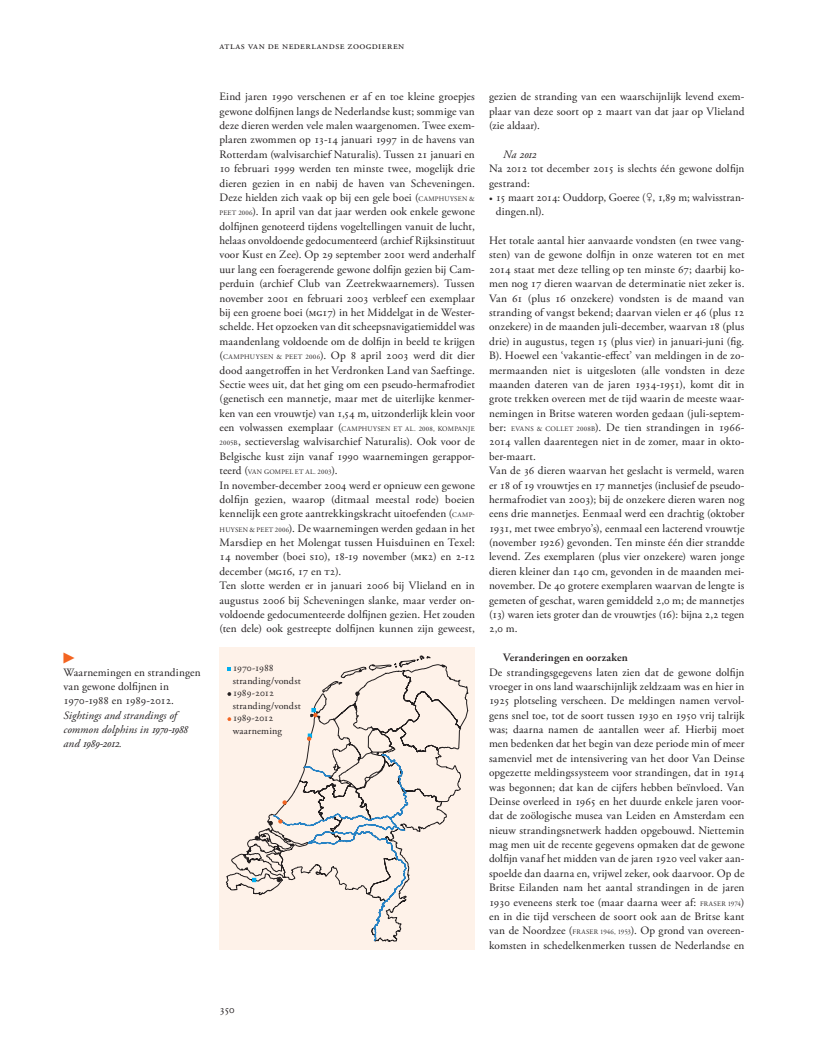
<style>
.page{position:relative;width:815px;height:1052px;background:#fff}
.page>*{position:absolute;margin:0;border:0;box-sizing:border-box;transform-origin:0 0}
.t1{font:11.25px/14.4px "Adobe Garamond Pro";color:#231f20}
.t2{font:italic 11.25px/14.4px "Adobe Garamond Pro";letter-spacing:.01em;color:#231f20}
.t3{font:600 11.25px "Adobe Garamond Pro";letter-spacing:.005em;color:#231f20}
.t4{font:italic 11.25px "Adobe Garamond Exp";letter-spacing:-.03em;color:#231f20}
.t5{font:11.25px "Universal Std Newswith Comm Pi";color:#f36421}
.t6{font:10.62px "Adobe Garamond Pro";letter-spacing:.045em;color:#231f20}
.t7{font:10px/12.5px "Adobe Garamond Pro";letter-spacing:.01em;color:#231f20}
.t8{font:6.88px "Adobe Garamond Pro";letter-spacing:.04em;color:#231f20}
.s1{font-family:"Adobe Garamond Exp"}
.s2{font-family:"Adobe Garamond Pro"}
.s3{font-style:inherit}
.s4{font-size:6.88px}
.s5{font-size:11.25px}
.s6{font-size:9.38px}
.s7{font-family:"Universal Std Newswith Comm Pi"}
</style>
<div class="page">
<div style="left:219px;top:647px;width:255px;height:302px;background:#fef2e9"></div>
<svg style="left:226px;top:655px;width:242px;height:287px"></svg>
<svg style="left:252px;top:878px;width:4px;height:4px"></svg>
<svg style="left:255px;top:836px;width:4px;height:4px"></svg>
<svg style="left:355px;top:691px;width:4px;height:4px"></svg>
<svg style="left:307px;top:733px;width:5px;height:7px"></svg>
<svg style="left:311px;top:708px;width:6px;height:9px"></svg>
<svg style="left:227px;top:692px;width:4px;height:4px"></svg>
<svg style="left:227px;top:717px;width:4px;height:4px"></svg>
<svg style="left:227px;top:667px;width:4px;height:3px"></svg>
<svg style="left:268px;top:754px;width:140px;height:187px"></svg>
<p class="t5" style="left:63px;top:652px;width:13px">▶</p>
<p class="t1" style="left:63px;top:665px;width:139px">Waarnemingen en strandingen van gewone dolfijnen in<br>1970-1988 en 1989-2012.</p>
<p class="t2" style="left:63px;top:708px;width:126px">Sightings and strandings of common dolphins in <span class="s1">1970</span><span class="s1">-</span><span class="s1">1988</span></p>
<p class="t4" style="left:63px;top:739px;width:60px"><span class="s2">and</span> 1989<span class="s3">-</span>2012<span class="s2">.</span></p>
<p class="t6" style="left:219px;top:39px;width:186px">atlas van de nederlandse zoogdieren</p>
<p class="t1" style="left:219px;top:90px;width:258px;text-align:justify">Eind jaren 1990 verschenen er af en toe kleine groepjes gewone dolfijnen langs de Nederlandse kust; sommige van deze dieren werden vele malen waargenomen. Twee exem&shy;plaren zwommen op 13-14 januari 1997 in de havens van Rotterdam (walvisarchief Naturalis). Tussen 21 januari en 10 februari 1999 werden ten minste twee, mogelijk drie dieren gezien in en nabij de haven van Scheveningen.<br>Deze hielden zich vaak op bij een gele boei (<span class="s4">CAMPHUYSEN &amp; PEET 2006</span>). In april van dat jaar werden ook enkele gewone dolfijnen genoteerd tijdens vogeltellingen vanuit de lucht, helaas onvoldoende gedocumenteerd (archief Rijksinstituut voor Kust en Zee). Op 29 september 2001 werd anderhalf uur lang een foeragerende gewone dolfijn gezien bij Cam&shy;perduin (archief Club van Zeetrekwaarnemers). Tussen november 2001 en februari 2003 verbleef een exemplaar bij een groene boei (mg17) in het Middelgat in de Wester&shy;schelde. Het opzoeken van dit scheepsnavigatiemiddel was maandenlang voldoende om de dolfijn in beeld te krijgen (<span class="s4">CAMPHUYSEN &amp; PEET 2006</span>). Op 8 april 2003 werd dit dier dood aangetroffen in het Verdronken Land van Saeftinge.<br>Sectie wees uit, dat het ging om een pseudo-hermafrodiet (genetisch een mannetje, maar met de uiterlijke kenmer&shy;ken van een vrouwtje) van 1,54 m, uitzonderlijk klein voor</p>
<p class="t8" style="left:219px;top:425px;width:257px"><span class="s5">een volwassen exemplaar (</span>CAMPHUYSEN ET AL. 2008, KOMPANJE</p>
<p class="t1" style="left:219px;top:435px;width:257px"><span class="s4">2005B</span>, sectieverslag walvisarchief Naturalis). Ook voor de<br>Belgische kust zijn vanaf 1990 waarnemingen gerappor-</p>
<p class="t8" style="left:219px;top:468px;width:119px"><span class="s5">teerd (</span>VAN GOMPEL ET AL. 2003<span class="s5">).</span></p>
<p class="t1" style="left:219px;top:478px;width:257px">In november-december 2004 werd er opnieuw een gewone dolfijn gezien, waarop (ditmaal meestal rode) boeien kennelijk een grote aantrekkingskracht uitoefenden (<span class="s4">CAMP-HUYSEN &amp; PEET 2006</span>). De waarnemingen werden gedaan in het Marsdiep en het Molengat tussen Huisduinen en Texel:<br>14 november (boei s10), 18-19 november (mk2) en 2-12 december (mg16, 17 en t2).<br>Ten slotte werden er in januari 2006 bij Vlieland en in augustus 2006 bij Scheveningen slanke, maar verder on&shy;voldoende gedocumenteerde dolfijnen gezien. Het zouden (ten dele) ook gestreepte dolfijnen kunnen zijn geweest,</p>
<p class="t7" style="left:232px;top:662px;width:70px">1970-1988 stranding/vondst<br>1989-2012 stranding/vondst<br>1989-2012 waarneming</p>
<p class="t1" style="left:489px;top:90px;width:257px;text-align:justify">gezien de stranding van een waarschijnlijk levend exem&shy;plaar van deze soort op 2 maart van dat jaar op Vlieland (zie aldaar).</p>
<p class="t4" style="left:503px;top:150px;width:35px"><span class="s2">Na</span> 2012</p>
<p class="t1" style="left:489px;top:162px;width:257px">Na 2012 tot december 2015 is slechts één gewone dolfijn gestrand:</p>
<p class="t1" style="left:495px;top:191px;width:250px;text-indent:-7px"><span class="s6">•</span> 15 maart 2014: Ouddorp, Goeree (<span class="s7">♀</span>, 1,89 m; walvisstran&shy;dingen.nl).</p>
<p class="t1" style="left:489px;top:234px;width:257px">Het totale aantal hier aanvaarde vondsten (en twee vang&shy;sten) van de gewone dolfijn in onze wateren tot en met 2014 staat met deze telling op ten minste 67; daarbij ko&shy;men nog 17 dieren waarvan de determinatie niet zeker is.<br>Van 61 (plus 16 onzekere) vondsten is de maand van stranding of vangst bekend; daarvan vielen er 46 (plus 12 onzekere) in de maanden juli-december, waarvan 18 (plus drie) in augustus, tegen 15 (plus vier) in januari-juni (fig.<br>B). Hoewel een ‘vakantie-effect’ van meldingen in de zo&shy;mermaanden niet is uitgesloten (alle vondsten in deze maanden dateren van de jaren 1934-1951), komt dit in grote trekken overeen met de tijd waarin de meeste waar&shy;nemingen in Britse wateren worden gedaan (juli-septem&shy;ber: <span class="s4">EVANS &amp; COLLET 2008B</span>). De tien strandingen in 1966- 2014 vallen daarentegen niet in de zomer, maar in okto&shy;ber-maart.<br>Van de 36 dieren waarvan het geslacht is vermeld, waren er 18 of 19 vrouwtjes en 17 mannetjes (inclusief de pseudo&shy;hermafrodiet van 2003); bij de onzekere dieren waren nog eens drie mannetjes. Eenmaal werd een drachtig (oktober 1931, met twee embryo’s), eenmaal een lacterend vrouwtje (november 1926) gevonden. Ten minste één dier strandde levend. Zes exemplaren (plus vier onzekere) waren jonge dieren kleiner dan 140 cm, gevonden in de maanden mei&shy;november. De 40 grotere exemplaren waarvan de lengte is gemeten of geschat, waren gemiddeld 2,0 m; de mannetjes (13) waren iets groter dan de vrouwtjes (16): bijna 2,2 tegen 2,0 m.</p>
<p class="t3" style="left:503px;top:651px;width:126px">Veranderingen en oorzaken</p>
<p class="t1" style="left:489px;top:665px;width:257px;text-align:justify">De strandingsgegevens laten zien dat de gewone dolfijn vroeger in ons land waarschijnlijk zeldzaam was en hier in 1925 plotseling verscheen. De meldingen namen vervol&shy;gens snel toe, tot de soort tussen 1930 en 1950 vrij talrijk was; daarna namen de aantallen weer af. Hierbij moet men bedenken dat het begin van deze periode min of meer samenviel met de intensivering van het door Van Deinse opgezette meldingssysteem voor strandingen, dat in 1914 was begonnen; dat kan de cijfers hebben beïnvloed. Van Deinse overleed in 1965 en het duurde enkele jaren voor&shy;dat de zoölogische musea van Leiden en Amsterdam een nieuw strandingsnetwerk hadden opgebouwd. Niettemin mag men uit de recente gegevens opmaken dat de gewone dolfijn vanaf het midden van de jaren 1920 veel vaker aan&shy;spoelde dan daarna en, vrijwel zeker, ook daarvoor. Op de Britse Eilanden nam het aantal strandingen in de jaren 1930 eveneens sterk toe (maar daarna weer af: <span class="s4">FRASER 1974</span>) en in die tijd verscheen de soort ook aan de Britse kant van de Noordzee (<span class="s4">FRASER 1946, 1953</span>). Op grond van overeen&shy;komsten in schedelkenmerken tussen de Nederlandse en</p>
<p class="t1" style="left:219px;top:1002px;width:17px">350</p>
</div>
